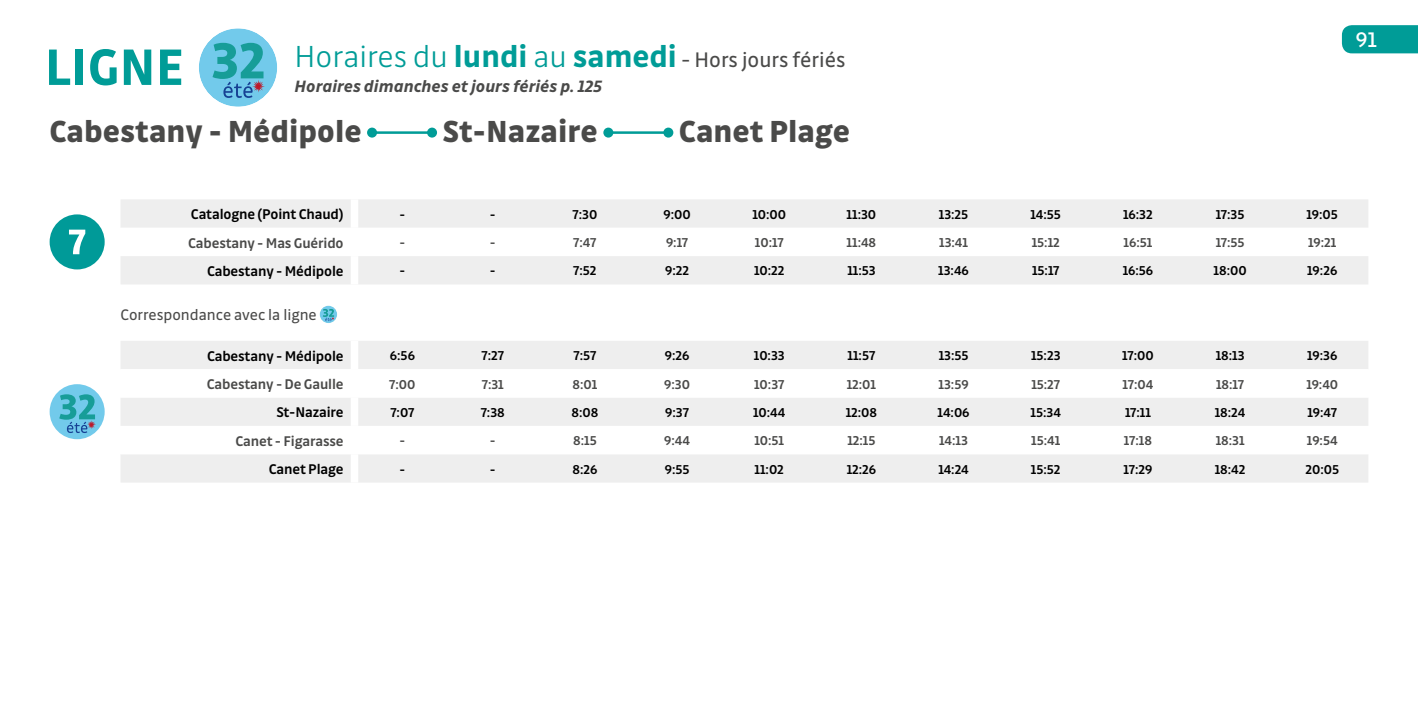
<style>
.page{position:relative;width:1418px;height:709px;background:#fff}
.page>*{position:absolute;margin:0;border:0;box-sizing:border-box;transform-origin:0 0}
.t1{font:700 54.5px "Drive";color:#009c97}
.t2{font:800 32.5px "Drive";color:#4a4a49}
.t3{font:22.5px "Drive";color:#4a4a49}
.t4{font:22.5px "Drive";color:#fff}
.t5{font:italic 700 17.5px "Drive";color:#4a4a49}
.t6{font:16.25px "Drive";color:#4a4a49}
.t7{font:500 15px "Drive";letter-spacing:-.01em;color:#000}
.t8{font:500 15px "Drive";letter-spacing:-.01em;color:#4a4a49}
.t9{font:500 13.75px "Drive";color:#000}
.t10{font:500 13.75px "Drive";color:#4a4a49}
.s1{font-weight:300;font-size:32.5px;color:#009c97}
.s2{font-weight:700;font-size:32.5px;color:#009c97}
</style>
<div class="page">
<hr style="left:372px;top:131px;width:60px;height:3px;background:#009c97">
<div style="left:367px;top:128px;width:10px;height:10px;background:#009c97;border-radius:50%"></div>
<div style="left:427px;top:128px;width:10px;height:10px;background:#009c97;border-radius:50%"></div>
<hr style="left:608px;top:131px;width:60px;height:3px;background:#009c97">
<div style="left:603px;top:128px;width:10px;height:10px;background:#009c97;border-radius:50%"></div>
<div style="left:663px;top:128px;width:10px;height:10px;background:#009c97;border-radius:50%"></div>
<div style="left:1341px;top:25px;width:76px;height:28px;background:#009c97"></div>
<div style="left:199px;top:28px;width:78px;height:79px;background:#72caeb;border-radius:50%"></div>
<svg style="left:212px;top:43px;width:53px;height:55px"></svg>
<div style="left:121px;top:341px;width:1247px;height:141px;background:#eee"></div>
<svg style="left:121px;top:369px;width:1247px;height:85px"></svg>
<div style="left:351px;top:341px;width:7px;height:28px;background:#fff"></div>
<div style="left:351px;top:397px;width:7px;height:29px;background:#fff"></div>
<div style="left:351px;top:454px;width:7px;height:28px;background:#fff"></div>
<div style="left:351px;top:369px;width:7px;height:28px;background:#fff"></div>
<div style="left:351px;top:426px;width:7px;height:28px;background:#fff"></div>
<div style="left:50px;top:384px;width:55px;height:55px;background:#72caeb;border-radius:50%"></div>
<svg style="left:59px;top:394px;width:37px;height:39px"></svg>
<div style="left:50px;top:214px;width:55px;height:55px;background:#009a98;border-radius:50%"></div>
<svg style="left:69px;top:230px;width:16px;height:24px"></svg>
<svg style="left:121px;top:199px;width:1247px;height:85px"></svg>
<div style="left:351px;top:199px;width:7px;height:29px;background:#fff"></div>
<div style="left:351px;top:256px;width:7px;height:28px;background:#fff"></div>
<div style="left:351px;top:228px;width:7px;height:28px;background:#fff"></div>
<div style="left:320px;top:306px;width:17px;height:17px;background:#72caeb;border-radius:50%"></div>
<svg style="left:323px;top:309px;width:11px;height:12px"></svg>
<h1 class="t1" style="left:45px;top:35px;width:141px">LIGNE</h1>
<h3 class="t3" style="left:294px;top:47px;width:552px"><span class="s1">Horaires du</span> <span class="s2">lundi</span> <span class="s1">au</span> <span class="s2">samedi</span> - Hors jours fériés</h3>
<p class="t5" style="left:295px;top:76px;width:309px">Horaires dimanches et jours fériés p. 125</p>
<h2 class="t2" style="left:49px;top:112px;width:313px">Cabestany - Médipole</h2>
<h2 class="t2" style="left:442px;top:112px;width:157px">St-Nazaire</h2>
<h2 class="t2" style="left:679px;top:112px;width:173px">Canet Plage</h2>
<h3 class="t4" style="left:1355px;top:26px;width:22px">91</h3>
<p class="t7" style="left:191px;top:206px;width:154px">Catalogne (Point Chaud)</p>
<p class="t9" style="left:399px;top:206px;width:7px">-</p>
<p class="t9" style="left:490px;top:206px;width:7px">-</p>
<p class="t9" style="left:572px;top:206px;width:26px">7:30</p>
<p class="t9" style="left:663px;top:206px;width:29px">9:00</p>
<p class="t9" style="left:752px;top:206px;width:35px">10:00</p>
<p class="t9" style="left:846px;top:206px;width:31px">11:30</p>
<p class="t9" style="left:938px;top:206px;width:31px">13:25</p>
<p class="t9" style="left:1030px;top:206px;width:32px">14:55</p>
<p class="t9" style="left:1123px;top:206px;width:31px">16:32</p>
<p class="t9" style="left:1215px;top:206px;width:30px">17:35</p>
<p class="t9" style="left:1306px;top:206px;width:33px">19:05</p>
<p class="t8" style="left:188px;top:234px;width:157px">Cabestany - Mas Guérido</p>
<p class="t10" style="left:399px;top:235px;width:7px">-</p>
<p class="t10" style="left:490px;top:235px;width:7px">-</p>
<p class="t10" style="left:573px;top:235px;width:25px">7:47</p>
<p class="t10" style="left:666px;top:235px;width:24px">9:17</p>
<p class="t10" style="left:755px;top:235px;width:30px">10:17</p>
<p class="t10" style="left:846px;top:235px;width:31px">11:48</p>
<p class="t10" style="left:939px;top:235px;width:30px">13:41</p>
<p class="t10" style="left:1031px;top:235px;width:30px">15:12</p>
<p class="t10" style="left:1123px;top:235px;width:30px">16:51</p>
<p class="t10" style="left:1215px;top:235px;width:30px">17:55</p>
<p class="t10" style="left:1308px;top:235px;width:30px">19:21</p>
<p class="t7" style="left:207px;top:262px;width:138px">Cabestany - Médipole</p>
<p class="t9" style="left:399px;top:263px;width:7px">-</p>
<p class="t9" style="left:490px;top:263px;width:7px">-</p>
<p class="t9" style="left:573px;top:263px;width:25px">7:52</p>
<p class="t9" style="left:665px;top:263px;width:25px">9:22</p>
<p class="t9" style="left:754px;top:263px;width:32px">10:22</p>
<p class="t9" style="left:847px;top:263px;width:30px">11:53</p>
<p class="t9" style="left:938px;top:263px;width:32px">13:46</p>
<p class="t9" style="left:1032px;top:263px;width:29px">15:17</p>
<p class="t9" style="left:1122px;top:263px;width:32px">16:56</p>
<p class="t9" style="left:1213px;top:263px;width:35px">18:00</p>
<p class="t9" style="left:1307px;top:263px;width:31px">19:26</p>
<p class="t6" style="left:120px;top:305px;width:198px">Correspondance avec la ligne</p>
<p class="t7" style="left:207px;top:347px;width:138px">Cabestany - Médipole</p>
<p class="t9" style="left:390px;top:348px;width:26px">6:56</p>
<p class="t9" style="left:481px;top:348px;width:24px">7:27</p>
<p class="t9" style="left:573px;top:348px;width:24px">7:57</p>
<p class="t9" style="left:664px;top:348px;width:26px">9:26</p>
<p class="t9" style="left:753px;top:348px;width:32px">10:33</p>
<p class="t9" style="left:847px;top:348px;width:29px">11:57</p>
<p class="t9" style="left:938px;top:348px;width:31px">13:55</p>
<p class="t9" style="left:1031px;top:348px;width:31px">15:23</p>
<p class="t9" style="left:1122px;top:348px;width:33px">17:00</p>
<p class="t9" style="left:1215px;top:348px;width:30px">18:13</p>
<p class="t9" style="left:1307px;top:348px;width:32px">19:36</p>
<p class="t8" style="left:207px;top:375px;width:138px">Cabestany - De Gaulle</p>
<p class="t10" style="left:389px;top:376px;width:28px">7:00</p>
<p class="t10" style="left:482px;top:376px;width:24px">7:31</p>
<p class="t10" style="left:572px;top:376px;width:26px">8:01</p>
<p class="t10" style="left:664px;top:376px;width:27px">9:30</p>
<p class="t10" style="left:754px;top:376px;width:32px">10:37</p>
<p class="t10" style="left:846px;top:376px;width:31px">12:01</p>
<p class="t10" style="left:938px;top:376px;width:32px">13:59</p>
<p class="t10" style="left:1031px;top:376px;width:30px">15:27</p>
<p class="t10" style="left:1122px;top:376px;width:32px">17:04</p>
<p class="t10" style="left:1216px;top:376px;width:30px">18:17</p>
<p class="t10" style="left:1306px;top:376px;width:33px">19:40</p>
<p class="t7" style="left:276px;top:404px;width:69px">St-Nazaire</p>
<p class="t9" style="left:390px;top:404px;width:26px">7:07</p>
<p class="t9" style="left:480px;top:404px;width:26px">7:38</p>
<p class="t9" style="left:571px;top:404px;width:28px">8:08</p>
<p class="t9" style="left:665px;top:404px;width:25px">9:37</p>
<p class="t9" style="left:753px;top:404px;width:34px">10:44</p>
<p class="t9" style="left:845px;top:404px;width:33px">12:08</p>
<p class="t9" style="left:937px;top:404px;width:33px">14:06</p>
<p class="t9" style="left:1030px;top:404px;width:32px">15:34</p>
<p class="t9" style="left:1124px;top:404px;width:27px">17:11</p>
<p class="t9" style="left:1214px;top:404px;width:32px">18:24</p>
<p class="t9" style="left:1307px;top:404px;width:31px">19:47</p>
<p class="t8" style="left:235px;top:432px;width:110px">Canet - Figarasse</p>
<p class="t10" style="left:399px;top:433px;width:7px">-</p>
<p class="t10" style="left:490px;top:433px;width:7px">-</p>
<p class="t10" style="left:573px;top:433px;width:25px">8:15</p>
<p class="t10" style="left:664px;top:433px;width:27px">9:44</p>
<p class="t10" style="left:754px;top:433px;width:31px">10:51</p>
<p class="t10" style="left:847px;top:433px;width:30px">12:15</p>
<p class="t10" style="left:939px;top:433px;width:30px">14:13</p>
<p class="t10" style="left:1031px;top:433px;width:31px">15:41</p>
<p class="t10" style="left:1123px;top:433px;width:30px">17:18</p>
<p class="t10" style="left:1215px;top:433px;width:30px">18:31</p>
<p class="t10" style="left:1306px;top:433px;width:32px">19:54</p>
<p class="t7" style="left:269px;top:460px;width:76px">Canet Plage</p>
<p class="t9" style="left:399px;top:461px;width:7px">-</p>
<p class="t9" style="left:490px;top:461px;width:7px">-</p>
<p class="t9" style="left:572px;top:461px;width:26px">8:26</p>
<p class="t9" style="left:664px;top:461px;width:26px">9:55</p>
<p class="t9" style="left:754px;top:461px;width:31px">11:02</p>
<p class="t9" style="left:846px;top:461px;width:31px">12:26</p>
<p class="t9" style="left:938px;top:461px;width:32px">14:24</p>
<p class="t9" style="left:1030px;top:461px;width:31px">15:52</p>
<p class="t9" style="left:1123px;top:461px;width:30px">17:29</p>
<p class="t9" style="left:1214px;top:461px;width:32px">18:42</p>
<p class="t9" style="left:1305px;top:461px;width:35px">20:05</p>
</div>
